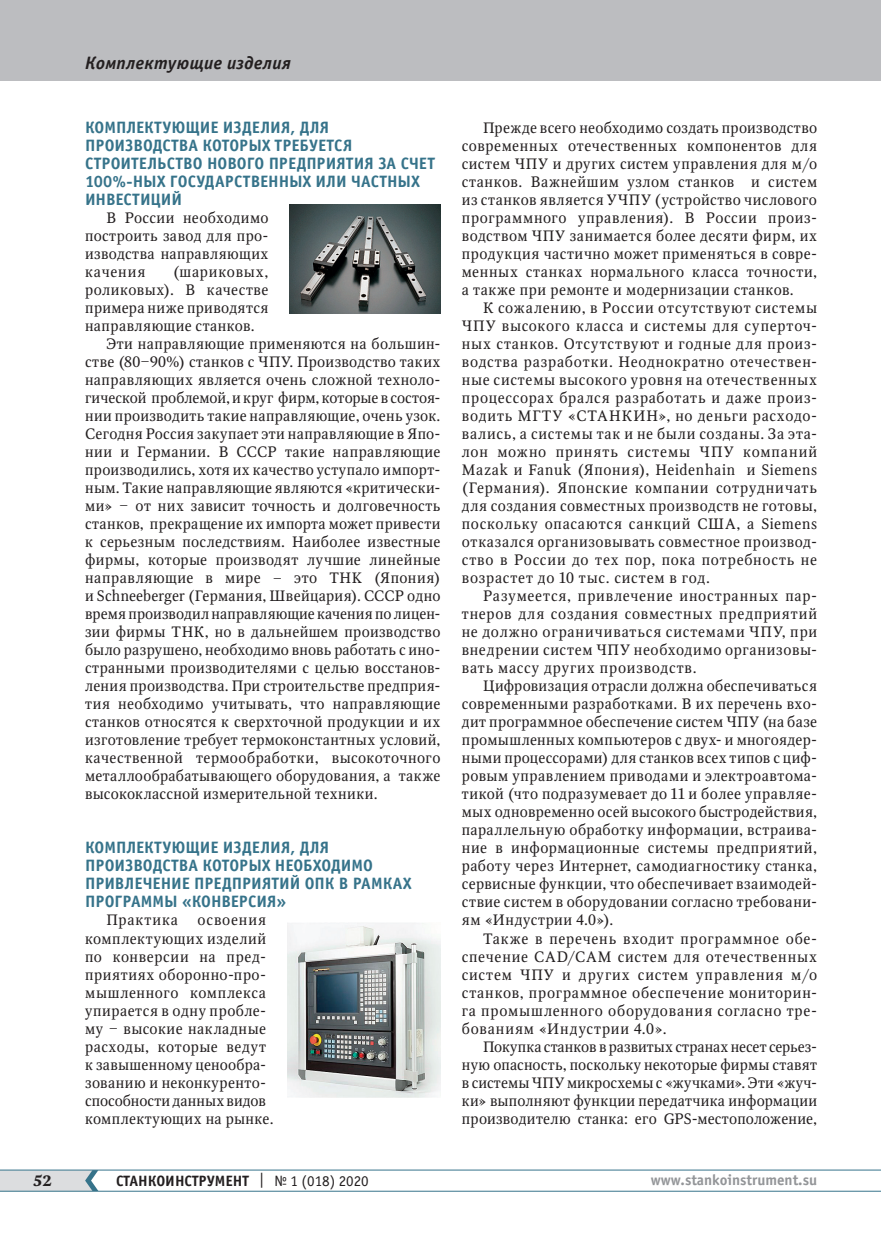
<style>
.page{position:relative;width:881px;height:1234px;background:#fff}
.page>*{position:absolute;margin:0;border:0;box-sizing:border-box;transform-origin:0 0}
.t1{font:italic 700 18px "Officina Sans C";letter-spacing:.015em;color:#231f20}
.t2{font:700 16.5px/18px "Officina Sans C";color:#36738a}
.t3{font:15px/18px "Octava";letter-spacing:.03em;color:#231f20;text-align:justify}
.t4{font:15px "Octava";letter-spacing:.005em;color:#231f20}
.t5{font:15px "Octava";color:#231f20}
.t6{font:700 15px "Officina Sans C";color:#231f20}
.t7{font:700 15px "Officina Sans C";color:#939598}
.t8{font:15px "Octava";letter-spacing:.06em;color:#231f20}
.t9{font:700 15px "Octava";color:#231f20}
.s1{font-weight:400}
</style>
<div class="page">
<hr style="left:0;top:1190px;width:880px;height:1px;background:#36738a">
<hr style="left:0;top:1169px;width:880px;height:1px;background:#36738a">
<svg style="left:0;top:1169px;width:98px;height:21px;background:#ccd4d8"></svg>
<div style="left:0;top:0;width:880px;height:81px;background:#bcbdc0"></div>
<img style="left:290px;top:205px;width:150px;height:108px">
<img style="left:287px;top:923px;width:153px;height:174px">
<p class="t1" style="left:85px;top:53px;width:207px">Комплектующие изделия</p>
<p class="t2" style="left:85px;top:118px;width:351px">КОМПЛЕКТУЮЩИЕ ИЗДЕЛИЯ, ДЛЯ<br>ПРОИЗВОДСТВА КОТОРЫХ ТРЕБУЕТСЯ<br>СТРОИТЕЛЬСТВО НОВОГО ПРЕДПРИЯТИЯ ЗА СЧЕТ<br>100%-НЫХ ГОСУДАРСТВЕННЫХ ИЛИ ЧАСТНЫХ<br>ИНВЕСТИЦИЙ</p>
<p class="t3" style="left:85px;top:209px;width:185px;text-align:left;text-indent:21px">В России необходимо построить завод для про&shy;изводства направляющих качения</p>
<p class="t3" style="left:173px;top:263px;width:97px">(шариковых,</p>
<p class="t3" style="left:85px;top:281px;width:185px">роликовых). В качестве</p>
<p class="t3" style="left:85px;top:299px;width:185px">примера ниже приводятся</p>
<p class="t3" style="left:85px;top:317px;width:171px">направляющие станков.</p>
<p class="t3" style="left:106px;top:335px;width:335px">Эти направляющие применяются на большин-</p>
<p class="t3" style="left:85px;top:353px;width:357px">стве (80‒90%) станков с ЧПУ. Производство таких</p>
<p class="t3" style="left:85px;top:371px;width:357px">направляющих является очень сложной техноло-</p>
<p class="t5" style="left:85px;top:388px;width:354px">гической проблемой, и круг фирм, которые в состоя-</p>
<p class="t3" style="left:85px;top:407px;width:357px">нии производить такие направляющие, очень узок.</p>
<p class="t3" style="left:85px;top:425px;width:357px">Сегодня Россия закупает эти направляющие в Япо-</p>
<p class="t3" style="left:85px;top:443px;width:356px">нии и Германии. В СССР такие направляющие</p>
<p class="t3" style="left:85px;top:461px;width:357px">производились, хотя их качество уступало импорт-</p>
<p class="t3" style="left:85px;top:479px;width:357px">ным. Такие направляющие являются «критически-</p>
<p class="t3" style="left:85px;top:497px;width:357px">ми» ‒ от них зависит точность и долговечность</p>
<p class="t3" style="left:85px;top:515px;width:357px">станков, прекращение их импорта может привести</p>
<p class="t3" style="left:85px;top:533px;width:357px">к серьезным последствиям. Наиболее известные</p>
<p class="t3" style="left:85px;top:551px;width:356px">фирмы, которые производят лучшие линейные</p>
<p class="t3" style="left:85px;top:569px;width:357px">направляющие в мире – это THK (Япония)</p>
<p class="t3" style="left:85px;top:587px;width:357px">и Schneeberger (Германия, Швейцария). СССР одно</p>
<p class="t4" style="left:85px;top:604px;width:357px">время производил направляющие качения по лицен-</p>
<p class="t3" style="left:85px;top:623px;width:357px">зии фирмы ТНК, но в дальнейшем производство</p>
<p class="t4" style="left:85px;top:640px;width:357px">было разрушено, необходимо вновь работать с ино-</p>
<p class="t3" style="left:85px;top:659px;width:357px">странными производителями с целью восстанов-</p>
<p class="t3" style="left:85px;top:677px;width:354px">ления производства. При строительстве предприя-</p>
<p class="t3" style="left:85px;top:695px;width:357px">тия необходимо учитывать, что направляющие</p>
<p class="t3" style="left:85px;top:713px;width:356px">станков относятся к сверхточной продукции и их</p>
<p class="t3" style="left:85px;top:731px;width:357px">изготовление требует термоконстантных условий,</p>
<p class="t3" style="left:85px;top:749px;width:357px">качественной термообработки, высокоточного</p>
<p class="t3" style="left:85px;top:767px;width:357px">металлообрабатывающего оборудования, а также</p>
<p class="t3" style="left:85px;top:785px;width:294px">высококлассной измерительной техники.</p>
<p class="t2" style="left:85px;top:838px;width:328px">КОМПЛЕКТУЮЩИЕ ИЗДЕЛИЯ, ДЛЯ<br>ПРОИЗВОДСТВА КОТОРЫХ НЕОБХОДИМО<br>ПРИВЛЕЧЕНИЕ ПРЕДПРИЯТИЙ ОПК В РАМКАХ<br>ПРОГРАММЫ «КОНВЕРСИЯ»</p>
<p class="t8" style="left:106px;top:910px;width:73px">Практика</p>
<p class="t3" style="left:85px;top:911px;width:190px;text-align:left;text-indent:112px">освоения комплектующих изделий по конверсии на пред&shy;приятиях оборонно-про&shy;мышленного комплекса упирается в одну пробле&shy;му ‒ высокие накладные расходы, которые ведут к завышенному ценообра&shy;зованию и неконкуренто&shy;способности данных видов комплектующих на рынке.</p>
<p class="t3" style="left:461px;top:119px;width:357px;text-align:left;text-indent:21px">Прежде всего необходимо создать производство современных отечественных компонентов для систем ЧПУ и других систем управления для м/о станков. Важнейшим узлом станков и систем из станков является УЧПУ (устройство числового программного управления). В России произ&shy;водством ЧПУ занимается более десяти фирм, их продукция частично может применяться в совре&shy;менных станках нормального класса точности, а также при ремонте и модернизации станков.</p>
<p class="t3" style="left:461px;top:299px;width:357px;text-indent:21px">К сожалению, в России отсутствуют системы ЧПУ высокого класса и системы для суперточ&shy;ных станков. Отсутствуют и годные для произ&shy;водства разработки. Неоднократно отечествен&shy;ные системы высокого уровня на отечественных процессорах брался разработать и даже произ&shy;водить МГТУ «СТАНКИН», но деньги расходо&shy;вались, а системы так и не были созданы. За эта&shy;лон можно принять системы ЧПУ компаний Mazak и Fanuk (Япония), Heidenhain и Siemens (Германия). Японские компании сотрудничать для создания совместных производств не готовы, поскольку опасаются санкций США, а Siemens отказался организовывать совместное производ&shy;ство в России до тех пор, пока потребность не возрастет до 10 тыс. систем в год.</p>
<p class="t3" style="left:461px;top:587px;width:357px;text-indent:21px">Разумеется, привлечение иностранных пар&shy;тнеров для создания совместных предприятий не должно ограничиваться системами ЧПУ, при внедрении систем ЧПУ необходимо организовы&shy;вать массу других производств.</p>
<p class="t3" style="left:461px;top:677px;width:357px;text-indent:21px">Цифровизация отрасли должна обеспечиваться современными разработками. В их перечень вхо&shy;дит программное обеспечение систем ЧПУ (на базе промышленных компьютеров с двух- и многоядер&shy;ными процессорами) для станков всех типов с циф&shy;ровым управлением приводами и электроавтома&shy;тикой (что подразумевает до 11 и более управляе&shy;мых одновременно осей высокого быстродействия, параллельную обработку информации, встраива&shy;ние в информационные системы предприятий, работу через Интернет, самодиагностику станка, сервисные функции, что обеспечивает взаимодей&shy;ствие систем в оборудовании согласно требовани&shy;ям «Индустрии 4.0»).</p>
<p class="t3" style="left:461px;top:929px;width:357px;text-indent:21px">Также в перечень входит программное обе&shy;спечение CAD/CAM систем для отечественных систем ЧПУ и других систем управления м/о станков, программное обеспечение мониторин&shy;га промышленного оборудования согласно тре&shy;бованиям «Индустрии 4.0».</p>
<p class="t3" style="left:461px;top:1037px;width:357px;text-indent:21px">Покупка станков в развитых странах несет серьез&shy;ную опасность, поскольку некоторые фирмы ставят в системы ЧПУ микросхемы с «жучками». Эти «жуч&shy;ки» выполняют функции передатчика информации производителю станка: его GPS-местоположение,</p>
<p class="t9" style="left:33px;top:1170px;width:20px">52</p>
<p class="t6" style="left:116px;top:1171px;width:254px">СТАНКОИНСТРУМЕНТ <span class="s1">| № 1 (018) 2020</span></p>
<p class="t7" style="left:650px;top:1171px;width:168px">www.stankoinstrument.su</p>
</div>
